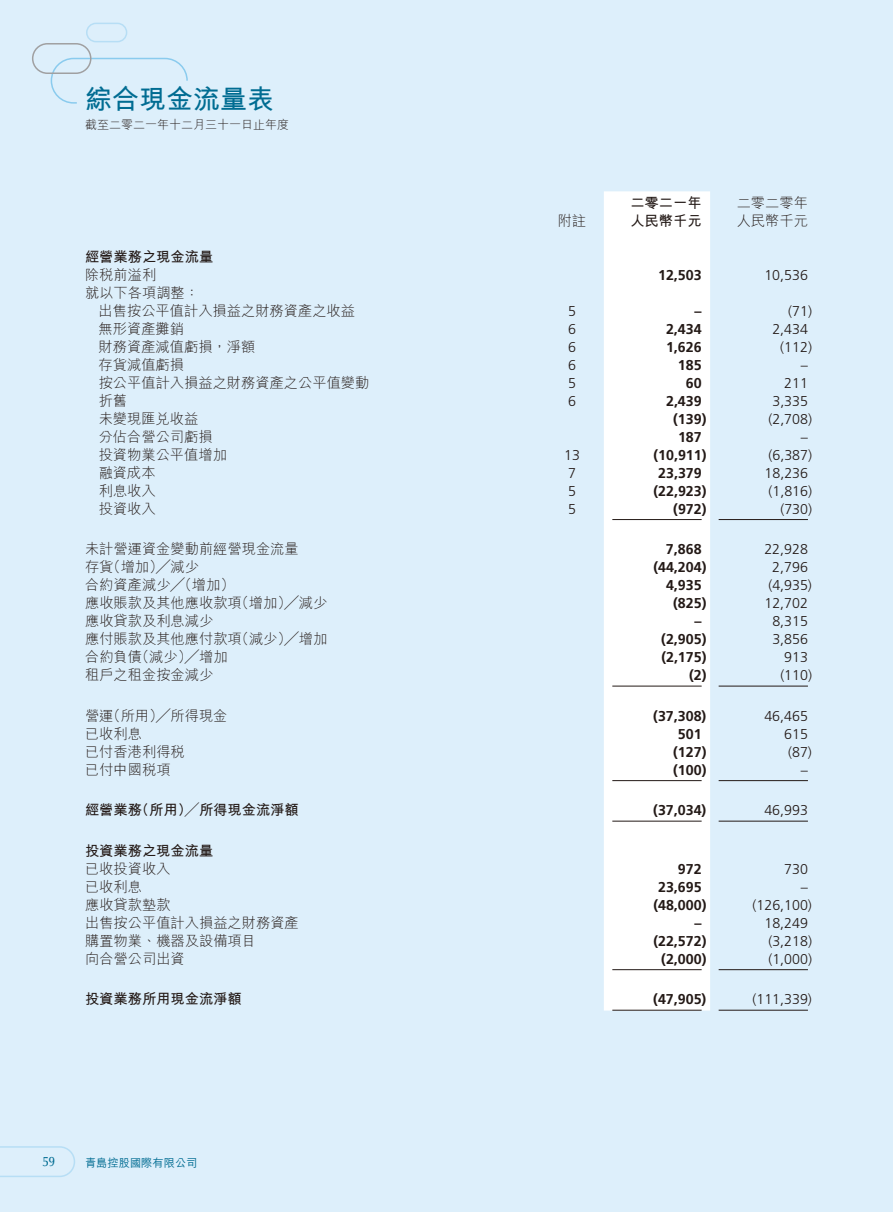
<style>
.page{position:relative;width:893px;height:1212px;background:#ddeffb}
.page>*{position:absolute;margin:0;border:0;box-sizing:border-box;transform-origin:0 0}
.t1{font:700 27px "M Hei HK";color:#006c92}
.t2{font:300 14.25px/18px "M Hei HK";color:#231916}
.t3{font:300 14.25px "Frutiger LT Std";color:#231916}
.t4{font:700 14.25px "Frutiger LT Std";color:#231916}
.t5{font:700 14.25px "M Hei HK";color:#231916}
.t6{font:500 13.5px "Optima LT Std";color:#006c92;scale:.9 1}
.t7{font:300 12px "M Hei HK";color:#231916}
.t8{font:500 11.25px "M Hei HK";color:#006c92}
</style>
<div class="page">
<svg style="left:50px;top:57px;width:138px;height:47px"></svg>
<div style="left:32px;top:43px;width:59px;height:31px;border:2px solid #a0a0a1;border-radius:15px"></div>
<div style="left:86px;top:23px;width:41px;height:19px;border:2px solid #b7def5;border-radius:9px"></div>
<svg style="left:0;top:1146px;width:75px;height:31px"></svg>
<div style="left:604px;top:191px;width:106px;height:819px;background:#fff"></div>
<hr style="left:612px;top:519px;width:90px;height:1px;background:#231916">
<hr style="left:719px;top:519px;width:89px;height:1px;background:#231916">
<hr style="left:612px;top:686px;width:90px;height:1px;background:#231916">
<hr style="left:719px;top:686px;width:89px;height:1px;background:#231916">
<hr style="left:612px;top:780px;width:90px;height:1px;background:#231916">
<hr style="left:719px;top:780px;width:89px;height:1px;background:#231916">
<hr style="left:612px;top:821px;width:90px;height:1px;background:#231916">
<hr style="left:719px;top:821px;width:89px;height:1px;background:#231916">
<hr style="left:612px;top:969px;width:90px;height:1px;background:#231916">
<hr style="left:719px;top:969px;width:89px;height:1px;background:#231916">
<hr style="left:612px;top:1010px;width:90px;height:1px;background:#231916">
<hr style="left:719px;top:1010px;width:89px;height:1px;background:#231916">
<h1 class="t1" style="left:85px;top:80px;width:190px">綜合現金流量表</h1>
<p class="t7" style="left:85px;top:118px;width:205px">截至二零二一年十二月三十一日止年度</p>
<p class="t5" style="left:85px;top:246px;width:130px">經營業務之現金流量</p>
<p class="t2" style="left:85px;top:265px;width:116px">除稅前溢利<br>就以下各項調整：</p>
<p class="t2" style="left:99px;top:301px;width:258px">出售按公平值計入損益之財務資產之收益</p>
<p class="t2" style="left:99px;top:319px;width:87px">無形資產攤銷</p>
<p class="t2" style="left:99px;top:337px;width:158px">財務資產減值虧損，淨額</p>
<p class="t2" style="left:99px;top:355px;width:87px">存貨減值虧損</p>
<p class="t2" style="left:99px;top:373px;width:272px">按公平值計入損益之財務資產之公平值變動</p>
<p class="t2" style="left:99px;top:391px;width:30px">折舊</p>
<p class="t2" style="left:99px;top:409px;width:101px">未變現匯兌收益</p>
<p class="t2" style="left:99px;top:427px;width:115px">分佔合營公司虧損</p>
<p class="t2" style="left:99px;top:445px;width:130px">投資物業公平值增加</p>
<p class="t2" style="left:99px;top:463px;width:58px">融資成本</p>
<p class="t2" style="left:99px;top:481px;width:58px">利息收入</p>
<p class="t2" style="left:99px;top:499px;width:58px">投資收入</p>
<p class="t2" style="left:85px;top:540px;width:215px">未計營運資金變動前經營現金流量</p>
<p class="t2" style="left:106px;top:558px;width:94px">（增加）╱減少</p>
<p class="t2" style="left:85px;top:558px;width:30px">存貨</p>
<p class="t2" style="left:85px;top:576px;width:151px">合約資產減少╱（增加(</p>
<p class="t2" style="left:235px;top:594px;width:94px">（增加）╱減少</p>
<p class="t2" style="left:85px;top:594px;width:158px">應收賬款及其他應收款項</p>
<p class="t2" style="left:85px;top:612px;width:130px">應收貸款及利息減少</p>
<p class="t2" style="left:235px;top:630px;width:94px">（減少）╱增加</p>
<p class="t2" style="left:85px;top:630px;width:158px">應付賬款及其他應付款項</p>
<p class="t2" style="left:135px;top:648px;width:94px">（減少）╱增加</p>
<p class="t2" style="left:85px;top:648px;width:58px">合約負債</p>
<p class="t2" style="left:85px;top:666px;width:130px">租戶之租金按金減少</p>
<p class="t2" style="left:106px;top:706px;width:123px">（所用）╱所得現金</p>
<p class="t2" style="left:85px;top:706px;width:30px">營運</p>
<p class="t2" style="left:85px;top:724px;width:58px">已收利息</p>
<p class="t2" style="left:85px;top:742px;width:101px">已付香港利得稅</p>
<p class="t2" style="left:85px;top:760px;width:87px">已付中國稅項</p>
<p class="t5" style="left:135px;top:799px;width:165px">（所用）╱所得現金流淨額</p>
<p class="t5" style="left:85px;top:799px;width:58px">經營業務</p>
<p class="t5" style="left:85px;top:840px;width:130px">投資業務之現金流量</p>
<p class="t2" style="left:85px;top:859px;width:87px">已收投資收入</p>
<p class="t2" style="left:85px;top:877px;width:58px">已收利息</p>
<p class="t2" style="left:85px;top:895px;width:87px">應收貸款墊款</p>
<p class="t2" style="left:85px;top:913px;width:215px">出售按公平值計入損益之財務資產</p>
<p class="t2" style="left:85px;top:931px;width:172px">購置物業、機器及設備項目</p>
<p class="t2" style="left:85px;top:949px;width:101px">向合營公司出資</p>
<p class="t5" style="left:85px;top:989px;width:158px">投資業務所用現金流淨額</p>
<p class="t6" style="left:43px;top:1154px;width:15px">59</p>
<p class="t8" style="left:85px;top:1154px;width:114px">青島控股國際有限公司</p>
<p class="t5" style="left:630px;top:192px;width:73px">二零二一年</p>
<p class="t2" style="left:737px;top:193px;width:73px">二零二零年</p>
<p class="t2" style="left:558px;top:211px;width:30px">附註</p>
<p class="t5" style="left:630px;top:210px;width:73px">人民幣千元</p>
<p class="t2" style="left:737px;top:211px;width:73px">人民幣千元</p>
<p class="t4" style="left:658px;top:266px;width:45px">12,503</p>
<p class="t3" style="left:764px;top:267px;width:45px">10,536</p>
<p class="t3" style="left:568px;top:303px;width:9px">5</p>
<p class="t4" style="left:694px;top:302px;width:9px">–</p>
<p class="t3" style="left:788px;top:303px;width:25px">)71(</p>
<p class="t3" style="left:568px;top:321px;width:9px">6</p>
<p class="t4" style="left:666px;top:320px;width:37px">2,434</p>
<p class="t3" style="left:772px;top:321px;width:37px">2,434</p>
<p class="t3" style="left:568px;top:339px;width:9px">6</p>
<p class="t4" style="left:666px;top:338px;width:37px">1,626</p>
<p class="t3" style="left:780px;top:339px;width:33px">)112(</p>
<p class="t3" style="left:568px;top:357px;width:9px">6</p>
<p class="t4" style="left:678px;top:356px;width:25px">185</p>
<p class="t3" style="left:801px;top:357px;width:9px">–</p>
<p class="t3" style="left:568px;top:375px;width:9px">5</p>
<p class="t4" style="left:686px;top:374px;width:17px">60</p>
<p class="t3" style="left:784px;top:375px;width:25px">211</p>
<p class="t3" style="left:568px;top:393px;width:9px">6</p>
<p class="t4" style="left:666px;top:392px;width:37px">2,439</p>
<p class="t3" style="left:772px;top:393px;width:37px">3,335</p>
<p class="t4" style="left:673px;top:410px;width:35px">)139(</p>
<p class="t3" style="left:768px;top:411px;width:45px">)2,708(</p>
<p class="t4" style="left:678px;top:428px;width:25px">187</p>
<p class="t3" style="left:801px;top:429px;width:9px">–</p>
<p class="t3" style="left:564px;top:447px;width:17px">13</p>
<p class="t4" style="left:653px;top:446px;width:55px">)10,911(</p>
<p class="t3" style="left:768px;top:447px;width:45px">)6,387(</p>
<p class="t3" style="left:568px;top:465px;width:9px">7</p>
<p class="t4" style="left:658px;top:464px;width:45px">23,379</p>
<p class="t3" style="left:764px;top:465px;width:45px">18,236</p>
<p class="t3" style="left:568px;top:483px;width:9px">5</p>
<p class="t4" style="left:653px;top:482px;width:55px">)22,923(</p>
<p class="t3" style="left:768px;top:483px;width:45px">)1,816(</p>
<p class="t3" style="left:568px;top:501px;width:9px">5</p>
<p class="t4" style="left:673px;top:500px;width:35px">)972(</p>
<p class="t3" style="left:780px;top:501px;width:33px">)730(</p>
<p class="t4" style="left:666px;top:541px;width:37px">7,868</p>
<p class="t3" style="left:764px;top:541px;width:45px">22,928</p>
<p class="t4" style="left:653px;top:559px;width:55px">)44,204(</p>
<p class="t3" style="left:772px;top:559px;width:37px">2,796</p>
<p class="t4" style="left:666px;top:577px;width:37px">4,935</p>
<p class="t3" style="left:768px;top:577px;width:45px">)4,935(</p>
<p class="t4" style="left:673px;top:595px;width:35px">)825(</p>
<p class="t3" style="left:764px;top:595px;width:45px">12,702</p>
<p class="t4" style="left:695px;top:613px;width:9px">–</p>
<p class="t3" style="left:772px;top:613px;width:37px">8,315</p>
<p class="t4" style="left:661px;top:631px;width:47px">)2,905(</p>
<p class="t3" style="left:772px;top:631px;width:37px">3,856</p>
<p class="t4" style="left:661px;top:649px;width:47px">)2,175(</p>
<p class="t3" style="left:784px;top:649px;width:25px">913</p>
<p class="t4" style="left:689px;top:667px;width:19px">(2)</p>
<p class="t3" style="left:780px;top:667px;width:33px">)110(</p>
<p class="t4" style="left:653px;top:707px;width:55px">)37,308(</p>
<p class="t3" style="left:764px;top:708px;width:45px">46,465</p>
<p class="t4" style="left:678px;top:725px;width:25px">501</p>
<p class="t3" style="left:784px;top:726px;width:25px">615</p>
<p class="t4" style="left:673px;top:743px;width:35px">)127(</p>
<p class="t3" style="left:788px;top:744px;width:25px">)87(</p>
<p class="t4" style="left:673px;top:761px;width:35px">)100(</p>
<p class="t3" style="left:801px;top:762px;width:9px">–</p>
<p class="t4" style="left:653px;top:802px;width:55px">)37,034(</p>
<p class="t3" style="left:764px;top:802px;width:45px">46,993</p>
<p class="t4" style="left:678px;top:860px;width:25px">972</p>
<p class="t3" style="left:784px;top:861px;width:25px">730</p>
<p class="t4" style="left:658px;top:878px;width:45px">23,695</p>
<p class="t3" style="left:801px;top:879px;width:9px">–</p>
<p class="t4" style="left:653px;top:896px;width:55px">)48,000(</p>
<p class="t3" style="left:752px;top:897px;width:61px">)126,100(</p>
<p class="t4" style="left:695px;top:914px;width:9px">–</p>
<p class="t3" style="left:764px;top:915px;width:45px">18,249</p>
<p class="t4" style="left:653px;top:932px;width:55px">)22,572(</p>
<p class="t3" style="left:768px;top:933px;width:45px">)3,218(</p>
<p class="t4" style="left:661px;top:950px;width:47px">)2,000(</p>
<p class="t3" style="left:768px;top:951px;width:45px">)1,000(</p>
<p class="t4" style="left:653px;top:991px;width:55px">)47,905(</p>
<p class="t3" style="left:752px;top:991px;width:61px">)111,339(</p>
</div>
